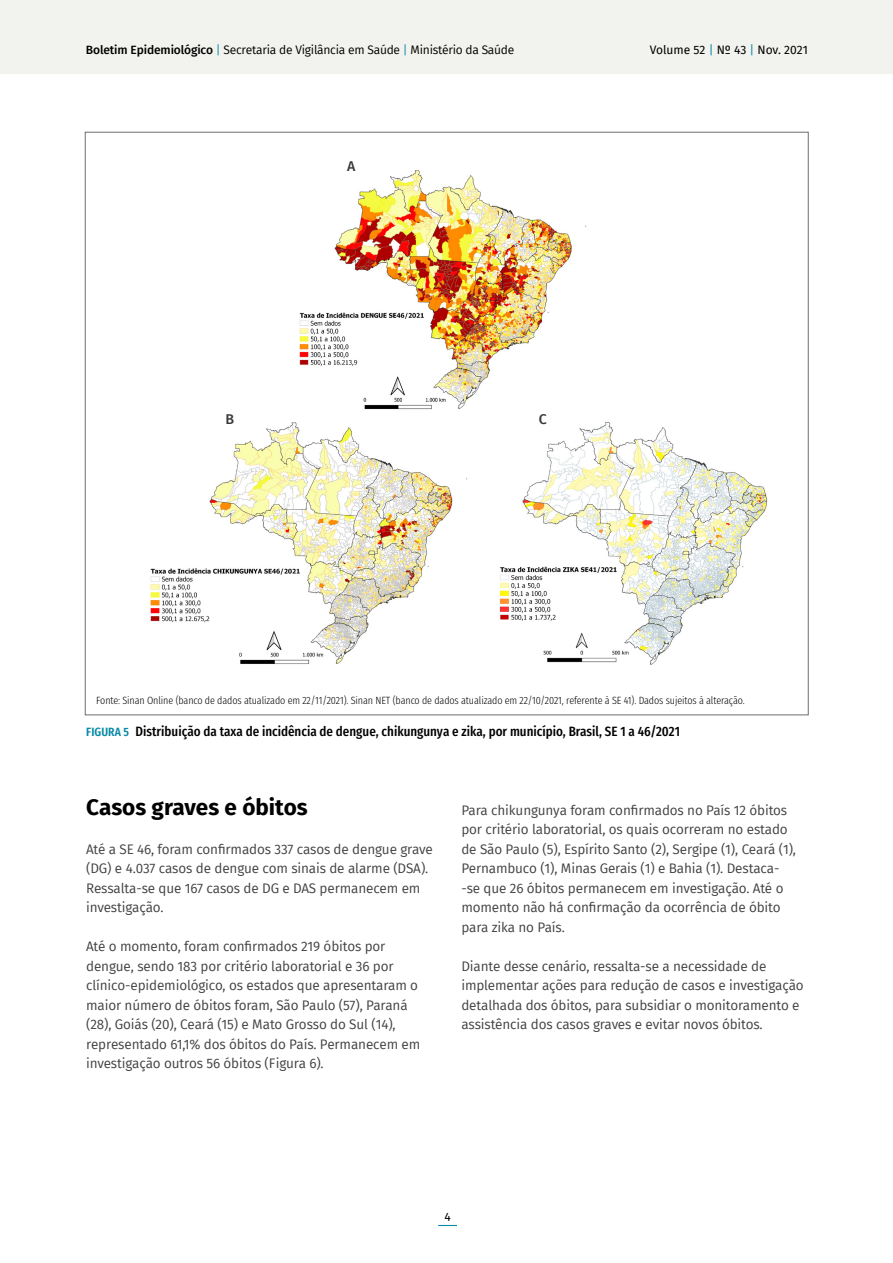
<style>
.page{position:relative;width:893px;height:1263px;background:#fff}
.page>*{position:absolute;margin:0;border:0;box-sizing:border-box;transform-origin:0 0}
.t1{font:700 22.5px "Fira Sans";color:#000}
.t2{font:500 14.1px "Fira Sans";color:#383839}
.t3{font:13.5px/19.5px "Fira Sans";letter-spacing:-.01em;color:#414042}
.t4{font:500 13.5px "Fira Sans Condensed";color:#000}
.t5{font:12px "Fira Sans";letter-spacing:-.02em;color:#000}
.t6{font:12px "Fira Sans";color:#000}
.t7{font:300 10.5px "Fira Sans Condensed";letter-spacing:-.01em;color:#000}
.s1{font-weight:500}
.s2{color:#098aa8}
.s3{font-weight:600;font-size:12px;color:#098aa8}
</style>
<div class="page">
<div style="left:0;top:0;width:893px;height:74px;background:#f2f2ee"></div>
<svg style="left:438px;top:1225px;width:19px;height:1px"></svg>
<img style="left:499px;top:421px;width:269px;height:244px">
<img style="left:299px;top:170px;width:288px;height:240px">
<img style="left:150px;top:422px;width:318px;height:242px">
<p class="t5" style="left:86px;top:41px;width:430px"><span class="s1">Boletim Epidemiológico</span> <span class="s2">|</span> Secretaria de Vigilância em Saúde <span class="s2">|</span> Ministério da Saúde</p>
<p class="t2" style="left:347px;top:155px;width:10px">A</p>
<p class="t2" style="left:225px;top:408px;width:10px">B</p>
<p class="t2" style="left:539px;top:408px;width:10px">C</p>
<p class="t6" style="left:650px;top:41px;width:160px">Volume 52 <span class="s2">|</span> Nº 43 <span class="s2">|</span> Nov. 2021</p>
<p class="t7" style="left:96px;top:690px;width:650px">Fonte: Sinan Online (banco de dados atualizado em 22/11/2021). Sinan NET (banco de dados atualizado em 22/10/2021, referente à SE 41). Dados sujeitos à alteração.</p>
<p class="t4" style="left:86px;top:719px;width:595px"><span class="s3">FIGURA 5</span> Distribuição da taxa de incidência de dengue, chikungunya e zika, por município, Brasil, SE 1 a 46/2021</p>
<h1 class="t1" style="left:86px;top:788px;width:223px">Casos graves e óbitos</h1>
<p class="t3" style="left:86px;top:839px;width:348px">Até a SE 46, foram confirmados 337 casos de dengue grave (DG) e 4.037 casos de dengue com sinais de alarme (DSA).<br>Ressalta-se que 167 casos de DG e DAS permanecem em investigação.</p>
<p class="t3" style="left:86px;top:936px;width:336px">Até o momento, foram confirmados 219 óbitos por dengue, sendo 183 por critério laboratorial e 36 por clínico-epidemiológico, os estados que apresentaram o maior número de óbitos foram, São Paulo (57), Paraná (28), Goiás (20), Ceará (15) e Mato Grosso do Sul (14), representado 61,1% dos óbitos do País. Permanecem em investigação outros 56 óbitos (Figura 6).</p>
<p class="t3" style="left:461px;top:800px;width:336px">Para chikungunya foram confirmados no País 12 óbitos por critério laboratorial, os quais ocorreram no estado de São Paulo (5), Espírito Santo (2), Sergipe (1), Ceará (1), Pernambuco (1), Minas Gerais (1) e Bahia (1). Destaca--se que 26 óbitos permanecem em investigação. Até o momento não há confirmação da ocorrência de óbito para zika no País.</p>
<p class="t3" style="left:461px;top:956px;width:344px">Diante desse cenário, ressalta-se a necessidade de implementar ações para redução de casos e investigação detalhada dos óbitos, para subsidiar o monitoramento e assistência dos casos graves e evitar novos óbitos.</p>
<p class="t6" style="left:444px;top:1207px;width:8px">4</p>
</div>
